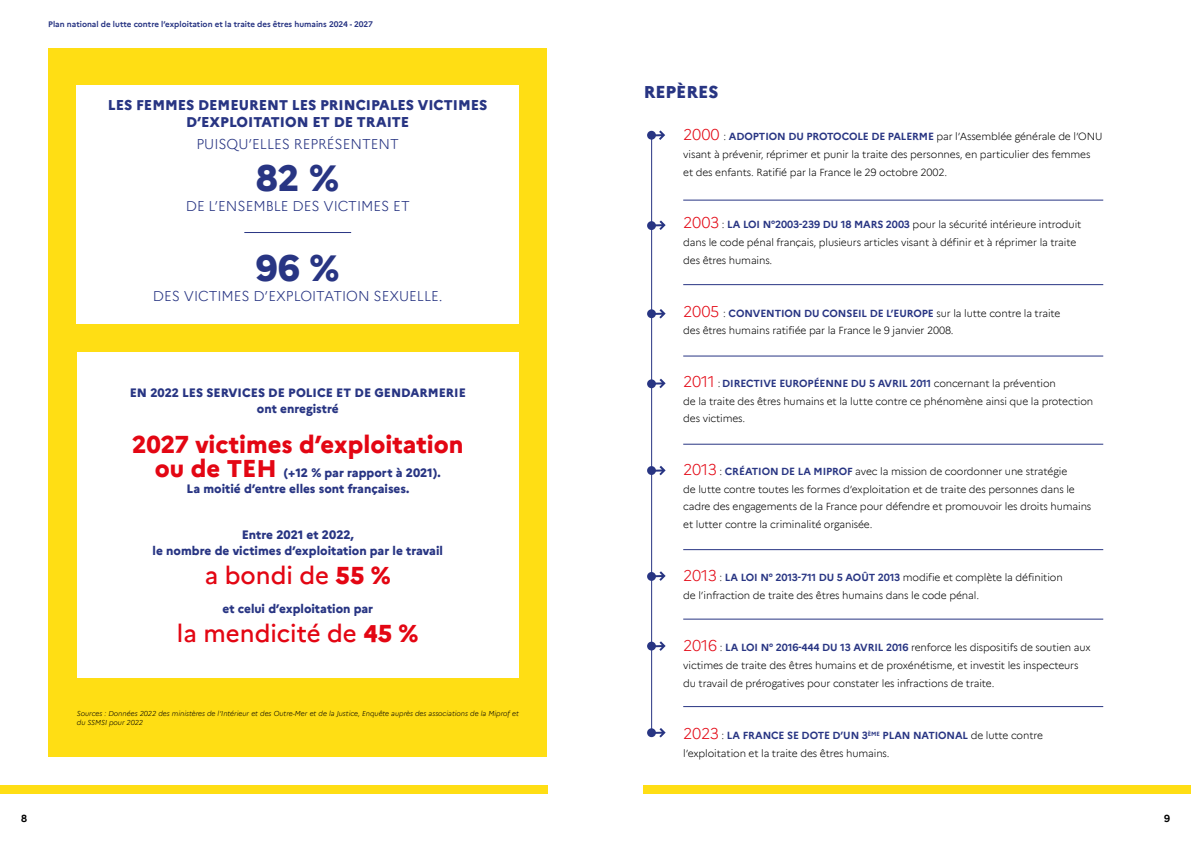
<style>
.page{position:relative;width:1191px;height:842px;background:#fff}
.page>*{position:absolute;margin:0;border:0;box-sizing:border-box;transform-origin:0 0}
.t1{font:800 36px "Marianne";color:#283583}
.t2{font:500 24px "Marianne";color:#e30613}
.t3{font:800 24px "Marianne";color:#e30613}
.t4{font:800 17px "Marianne";color:#283583}
.t5{font:300 14px "Marianne";color:#283583}
.t6{font:800 14px/16.8px "Marianne";color:#283583;text-align:center}
.t7{font:800 12px/16px "Marianne";color:#283583;text-align:center}
.t8{font:300 10.2px/17.8px "Marianne";letter-spacing:-.01em;color:#000}
.t9{font:700 10px "Marianne";color:#000}
.t10{font:700 8px "Marianne";color:#283583}
.t11{font:italic 300 7px/8.4px "Marianne";color:#000}
.s1{font-size:24px;color:#e30613}
.s2{font-weight:800}
.s3{font-size:15.3px;color:#e30613}
.s4{font-weight:700;color:#283583}
</style>
<div class="page">
<div style="left:643px;top:785px;width:548px;height:9px;background:#ffde14"></div>
<div style="left:0;top:785px;width:547px;height:9px;background:#ffde14"></div>
<div style="left:48px;top:48px;width:499px;height:709px;background:#ffde14"></div>
<div style="left:77px;top:352px;width:442px;height:325px;background:#fff"></div>
<hr style="left:683px;top:200px;width:420px;height:1px;background:#283583">
<hr style="left:683px;top:284px;width:420px;height:1px;background:#283583">
<hr style="left:683px;top:356px;width:420px;height:1px;background:#283583">
<hr style="left:683px;top:444px;width:420px;height:1px;background:#283583">
<hr style="left:683px;top:549px;width:420px;height:1px;background:#283583">
<hr style="left:683px;top:619px;width:420px;height:1px;background:#283583">
<hr style="left:683px;top:706px;width:420px;height:1px;background:#283583">
<div style="left:77px;top:85px;width:442px;height:239px;background:#fff"></div>
<hr style="left:244px;top:232px;width:107px;height:1px;background:#283583">
<hr style="left:651px;top:135px;width:1px;height:598px;background:#283583">
<div style="left:647px;top:131px;width:9px;height:9px;background:#283583;border-radius:50%"></div>
<svg style="left:654px;top:130px;width:11px;height:10px"></svg>
<div style="left:647px;top:221px;width:9px;height:9px;background:#283583;border-radius:50%"></div>
<svg style="left:655px;top:220px;width:10px;height:10px"></svg>
<div style="left:647px;top:309px;width:9px;height:9px;background:#283583;border-radius:50%"></div>
<svg style="left:655px;top:309px;width:10px;height:9px"></svg>
<div style="left:647px;top:379px;width:9px;height:9px;background:#283583;border-radius:50%"></div>
<svg style="left:655px;top:379px;width:10px;height:9px"></svg>
<div style="left:647px;top:466px;width:9px;height:9px;background:#283583;border-radius:50%"></div>
<svg style="left:655px;top:466px;width:10px;height:9px"></svg>
<div style="left:647px;top:572px;width:9px;height:9px;background:#283583;border-radius:50%"></div>
<svg style="left:655px;top:571px;width:10px;height:10px"></svg>
<div style="left:647px;top:642px;width:9px;height:8px;background:#283583;border-radius:50%"></div>
<svg style="left:655px;top:641px;width:10px;height:10px"></svg>
<div style="left:647px;top:728px;width:9px;height:9px;background:#283583;border-radius:50%"></div>
<svg style="left:655px;top:728px;width:10px;height:9px"></svg>
<p class="t10" style="left:48px;top:18px;width:326px">Plan national de lutte contre l’exploitation et la traite des êtres humains 2024 - 2027</p>
<h3 class="t6" style="left:108px;top:95px;width:381px">LES FEMMES DEMEURENT LES PRINCIPALES VICTIMES<br>D’EXPLOITATION ET DE TRAITE</h3>
<h3 class="t5" style="left:196px;top:133px;width:204px">PUISQU’ELLES REPRÉSENTENT</h3>
<h1 class="t1" style="left:256px;top:150px;width:84px">82 %</h1>
<h3 class="t5" style="left:186px;top:195px;width:225px">DE L’ENSEMBLE DES VICTIMES ET</h3>
<h1 class="t1" style="left:256px;top:240px;width:85px">96 %</h1>
<h3 class="t5" style="left:153px;top:285px;width:291px">DES VICTIMES D’EXPLOITATION SEXUELLE.</h3>
<p class="t7" style="left:130px;top:384px;width:338px">EN 2022 LES SERVICES DE POLICE ET DE GENDARMERIE ont enregistré</p>
<h2 class="t3" style="left:132px;top:426px;width:333px">2027 victimes d’exploitation</h2>
<p class="t7" style="left:155px;top:464px;width:287px"><span class="s1">ou de TEH</span> (+12 % par rapport à 2021).<br>La moitié d’entre elles sont françaises.</p>
<p class="t7" style="left:153px;top:526px;width:292px">Entre 2021 et 2022,<br>le nombre de victimes d’exploitation par le travail</p>
<h2 class="t2" style="left:205px;top:557px;width:188px">a bondi de <span class="s2">55 %</span></h2>
<p class="t7" style="left:222px;top:599px;width:152px">et celui d’exploitation par</p>
<h2 class="t2" style="left:177px;top:614px;width:243px">la mendicité de <span class="s2">45 %</span></h2>
<p class="t11" style="left:77px;top:709px;width:443px">Sources : Données 2022 des ministères de l’Intérieur et des Outre-Mer et de la Justice, Enquête auprès des associations de la Miprof et du SSMSI pour 2022</p>
<h3 class="t4" style="left:643px;top:79px;width:76px">REPÈRES</h3>
<p class="t8" style="left:683px;top:127px;width:421px"><span class="s3">2000</span> : <span class="s4">ADOPTION DU PROTOCOLE DE PALERME</span> par l’Assemblée générale de l’ONU visant à prévenir, réprimer et punir la traite des personnes, en particulier des femmes et des enfants. Ratifié par la France le 29 octobre 2002.</p>
<p class="t8" style="left:683px;top:215px;width:400px"><span class="s3">2003</span> : <span class="s4">LA LOI N°2003-239 DU 18 MARS 2003</span> pour la sécurité intérieure introduit dans le code pénal français, plusieurs articles visant à définir et à réprimer la traite des êtres humains.</p>
<p class="t8" style="left:683px;top:303px;width:379px"><span class="s3">2005</span> : <span class="s4">CONVENTION DU CONSEIL DE L’EUROPE</span> sur la lutte contre la traite des êtres humains ratifiée par la France le 9 janvier 2008.</p>
<p class="t8" style="left:683px;top:373px;width:411px"><span class="s3">2011</span> : <span class="s4">DIRECTIVE EUROPÉENNE DU 5 AVRIL 2011</span> concernant la prévention<br>de la traite des êtres humains et la lutte contre ce phénomène ainsi que la protection des victimes.</p>
<p class="t8" style="left:683px;top:462px;width:409px"><span class="s3">2013</span> : <span class="s4">CRÉATION DE LA MIPROF</span> avec la mission de coordonner une stratégie<br>de lutte contre toutes les formes d’exploitation et de traite des personnes dans le cadre des engagements de la France pour défendre et promouvoir les droits humains et lutter contre la criminalité organisée.</p>
<p class="t8" style="left:683px;top:567px;width:381px"><span class="s3">2013</span> : <span class="s4">LA LOI N° 2013-711 DU 5 AOÛT 2013</span> modifie et complète la définition de l’infraction de traite des êtres humains dans le code pénal.</p>
<p class="t8" style="left:683px;top:638px;width:409px"><span class="s3">2016</span> : <span class="s4">LA LOI N° 2016-444 DU 13 AVRIL 2016</span> renforce les dispositifs de soutien aux victimes de traite des êtres humains et de proxénétisme, et investit les inspecteurs du travail de prérogatives pour constater les infractions de traite.</p>
<p class="t8" style="left:683px;top:726px;width:361px"><span class="s3">2023</span> : <span class="s4">LA FRANCE SE DOTE D’UN 3</span><sup>ÈME</sup> <span class="s4">PLAN NATIONAL</span> de lutte contre l’exploitation et la traite des êtres humains.</p>
<p class="t9" style="left:21px;top:810px;width:7px">8</p>
<p class="t9" style="left:1164px;top:810px;width:7px">9</p>
</div>
